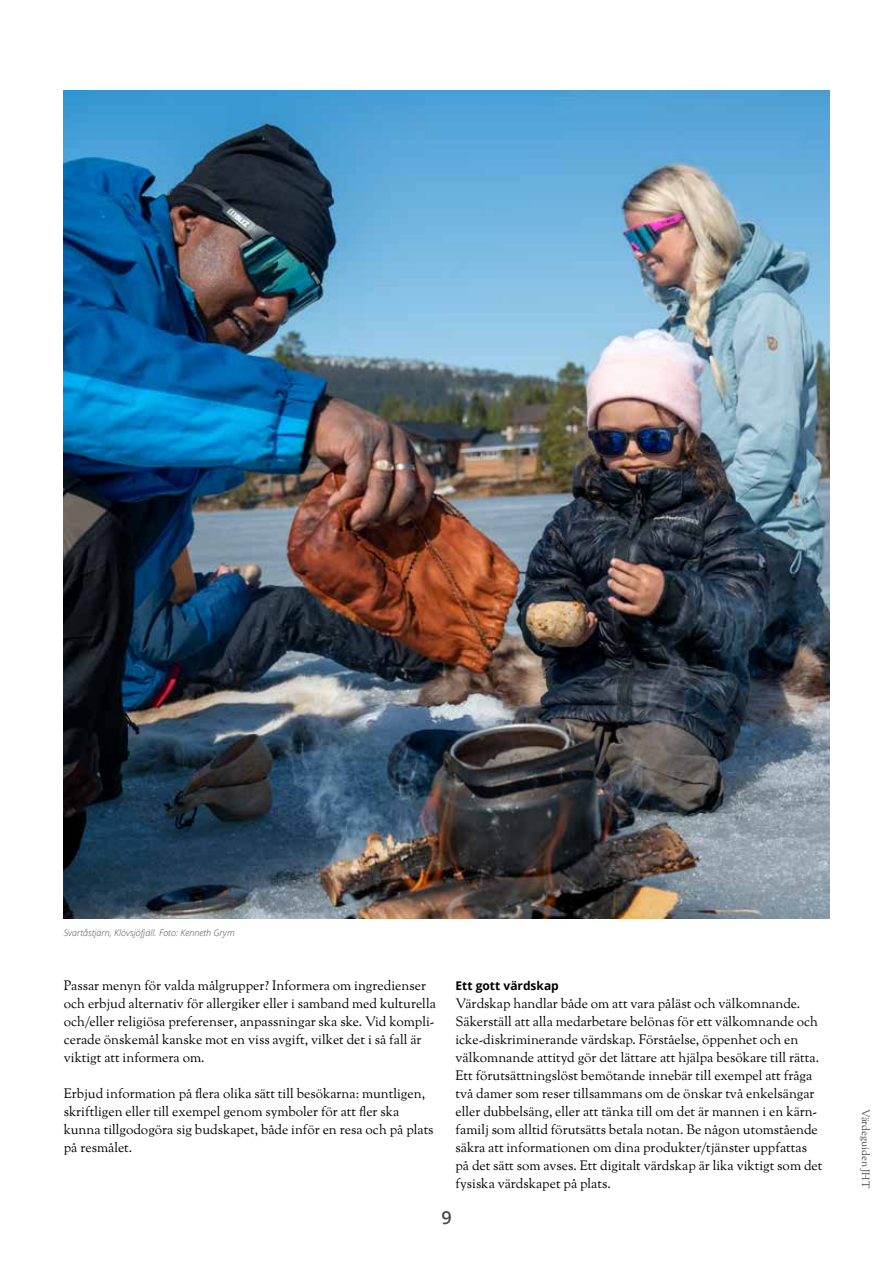
<style>
.page{position:relative;width:893px;height:1263px;background:#fff}
.page>*{position:absolute;margin:0;border:0;box-sizing:border-box;transform-origin:0 0}
.t1{font:600 18px "Open Sans";color:#4a4a49}
.t2{font:13.5px/18px "OFL Goudy St M";color:#000}
.t3{font:700 12px "Open Sans";color:#000}
.t4{font:10.5px "OFL Goudy St M";color:#4a4a49}
.t5{font:italic 300 9px "Open Sans";color:#4a4a49}
</style>
<div class="page">
<img style="left:64px;top:90px;width:765px;height:828px">
<p class="t5" style="left:64px;top:927px;width:172px">Svartåstjärn, Klövsjöfjäll. Foto: Kenneth Grym</p>
<p class="t2" style="left:64px;top:977px;width:374px">Passar menyn för valda målgrupper? Informera om ingredienser och erbjud alternativ för allergiker eller i samband med kulturella och/eller religiösa preferenser, anpassningar ska ske. Vid kompli&shy;cerade önskemål kanske mot en viss avgift, vilket det i så fall är viktigt att informera om.</p>
<p class="t2" style="left:64px;top:1085px;width:371px">Erbjud information på flera olika sätt till besökarna: muntligen, skriftligen eller till exempel genom symboler för att fler ska kunna tillgodogöra sig budskapet, både inför en resa och på plats på resmålet.</p>
<p class="t3" style="left:455px;top:977px;width:105px">Ett gott värdskap</p>
<p class="t2" style="left:455px;top:995px;width:368px">Värdskap handlar både om att vara påläst och välkomnande.<br>Säkerställ att alla medarbetare belönas för ett välkomnande och icke-diskriminerande värdskap. Förståelse, öppenhet och en välkomnande attityd gör det lättare att hjälpa besökare till rätta.<br>Ett förutsättningslöst bemötande innebär till exempel att fråga två damer som reser tillsammans om de önskar två enkelsängar eller dubbelsäng, eller att tänka till om det är mannen i en kärn&shy;familj som alltid förutsätts betala notan. Be någon utomstående säkra att informationen om dina produkter/tjänster uppfattas på det sätt som avses. Ett digitalt värdskap är lika viktigt som det fysiska värdskapet på plats.</p>
<h1 class="t1" style="left:441px;top:1205px;width:12px">9</h1>
<p class="t4" style="left:872px;top:1109px;width:81px;rotate:90deg">Värdeguiden JHT</p>
</div>
